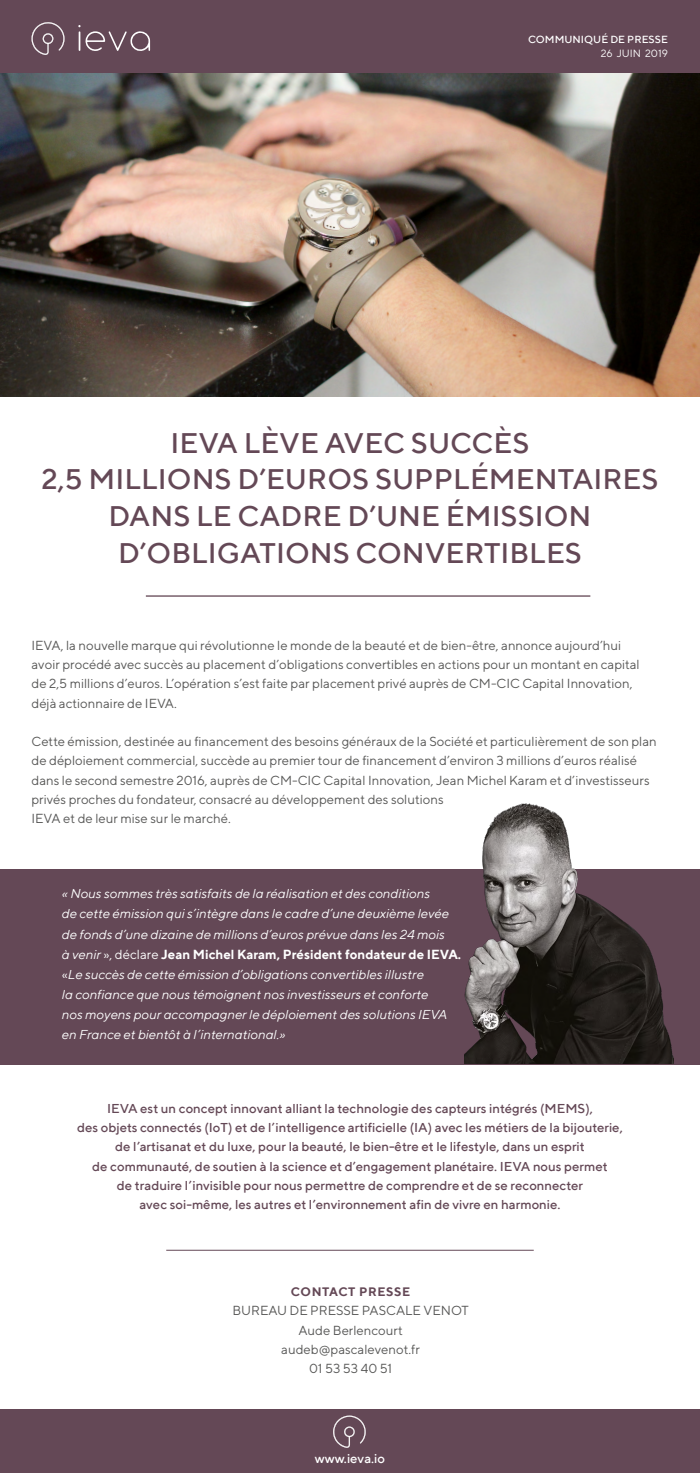
<style>
.page{position:relative;width:700px;height:1473px;background:#fff}
.page>*{position:absolute;margin:0;border:0;box-sizing:border-box;transform-origin:0 0}
.t1{font:500 28.88px/36.8px "TT Norms";color:#644856;text-align:center}
.t2{font:13.12px/19.2px "TT Norms";color:#575756}
.t3{font:500 13.12px/19.2px "TT Norms";color:#644856;text-align:center}
.t4{font:italic 13.12px/20.1px "TT Norms";color:#fff}
.t5{font:500 13.12px "TT Norms";color:#fff}
.t6{font:700 12.25px "TT Norms";letter-spacing:.05em;color:#644856}
.t7{font:500 10.5px "TT Norms";color:#fff}
.t8{font:10.5px "TT Norms";color:#fff}
.s1{font-style:normal}
.s2{font-weight:700;font-style:normal}
</style>
<div class="page">
<div style="left:0;top:869px;width:700px;height:195px;background:#644856"></div>
<div style="left:0;top:0;width:700px;height:73px;background:#644856"></div>
<svg style="left:31px;top:22px;width:34px;height:33px"></svg>
<svg style="left:78px;top:25px;width:72px;height:26px"></svg>
<hr style="left:146px;top:595px;width:444px;height:2px;background:#644856">
<div style="left:0;top:1408px;width:700px;height:64px;background:#644856"></div>
<svg style="left:333px;top:1415px;width:33px;height:33px"></svg>
<hr style="left:166px;top:1250px;width:368px;height:1px;background:#644856">
<img style="left:0;top:73px;width:700px;height:324px">
<img style="left:464px;top:803px;width:210px;height:260px">
<p class="t7" style="left:528px;top:33px;width:141px">COMMUNIQUÉ DE PRESSE</p>
<p class="t8" style="left:601px;top:47px;width:69px">26 JUIN 2019</p>
<h1 class="t1" style="left:41px;top:423px;width:619px">IEVA LÈVE AVEC SUCCÈS<br>2,5 MILLIONS D’EUROS SUPPLÉMENTAIRES<br>DANS LE CADRE D’UNE ÉMISSION<br>D’OBLIGATIONS CONVERTIBLES</h1>
<p class="t2" style="left:32px;top:635px;width:610px">IEVA, la nouvelle marque qui révolutionne le monde de la beauté et de bien-être, annonce aujourd’hui avoir procédé avec succès au placement d’obligations convertibles en actions pour un montant en capital de 2,5 millions d’euros. L’opération s’est faite par placement privé auprès de CM-CIC Capital Innovation, déjà actionnaire de IEVA.</p>
<p class="t2" style="left:32px;top:731px;width:627px">Cette émission, destinée au financement des besoins généraux de la Société et particulièrement de son plan de déploiement commercial, succède au premier tour de financement d’environ 3 millions d’euros réalisé dans le second semestre 2016, auprès de CM-CIC Capital Innovation, Jean Michel Karam et d’investisseurs privés proches du fondateur, consacré au développement des solutions<br>IEVA et de leur mise sur le marché.</p>
<p class="t4" style="left:62px;top:883px;width:401px">« Nous sommes très satisfaits de la réalisation et des conditions<br>de cette émission qui s’intègre dans le cadre d’une deuxième levée de fonds d’une dizaine de millions d’euros prévue dans les 24 mois<br>à venir <span class="s1">», déclare</span> <span class="s2">Jean Michel Karam, Président fondateur de IEVA. </span><span class="s1">«</span>Le succès de cette émission d’obligations convertibles illustre<br>la confiance que nous témoignent nos investisseurs et conforte<br>nos moyens pour accompagner le déploiement des solutions IEVA en France et bientôt à l’international.»</p>
<p class="t3" style="left:77px;top:1098px;width:547px">IEVA est un concept innovant alliant la technologie des capteurs intégrés (MEMS),<br>des objets connectés (IoT) et de l’intelligence artificielle (IA) avec les métiers de la bijouterie, de l’artisanat et du luxe, pour la beauté, le bien-être et le lifestyle, dans un esprit<br>de communauté, de soutien à la science et d’engagement planétaire. IEVA nous permet<br>de traduire l’invisible pour nous permettre de comprendre et de se reconnecter<br>avec soi-même, les autres et l’environnement afin de vivre en harmonie.</p>
<p class="t6" style="left:291px;top:1284px;width:121px">CONTACT PRESSE</p>
<p class="t2" style="left:232px;top:1300px;width:238px;text-align:center">BUREAU DE PRESSE PASCALE VENOT<br>Aude Berlencourt audeb@pascalevenot.fr<br>01 53 53 40 51</p>
<p class="t5" style="left:315px;top:1450px;width:72px">www.ieva.io</p>
</div>
